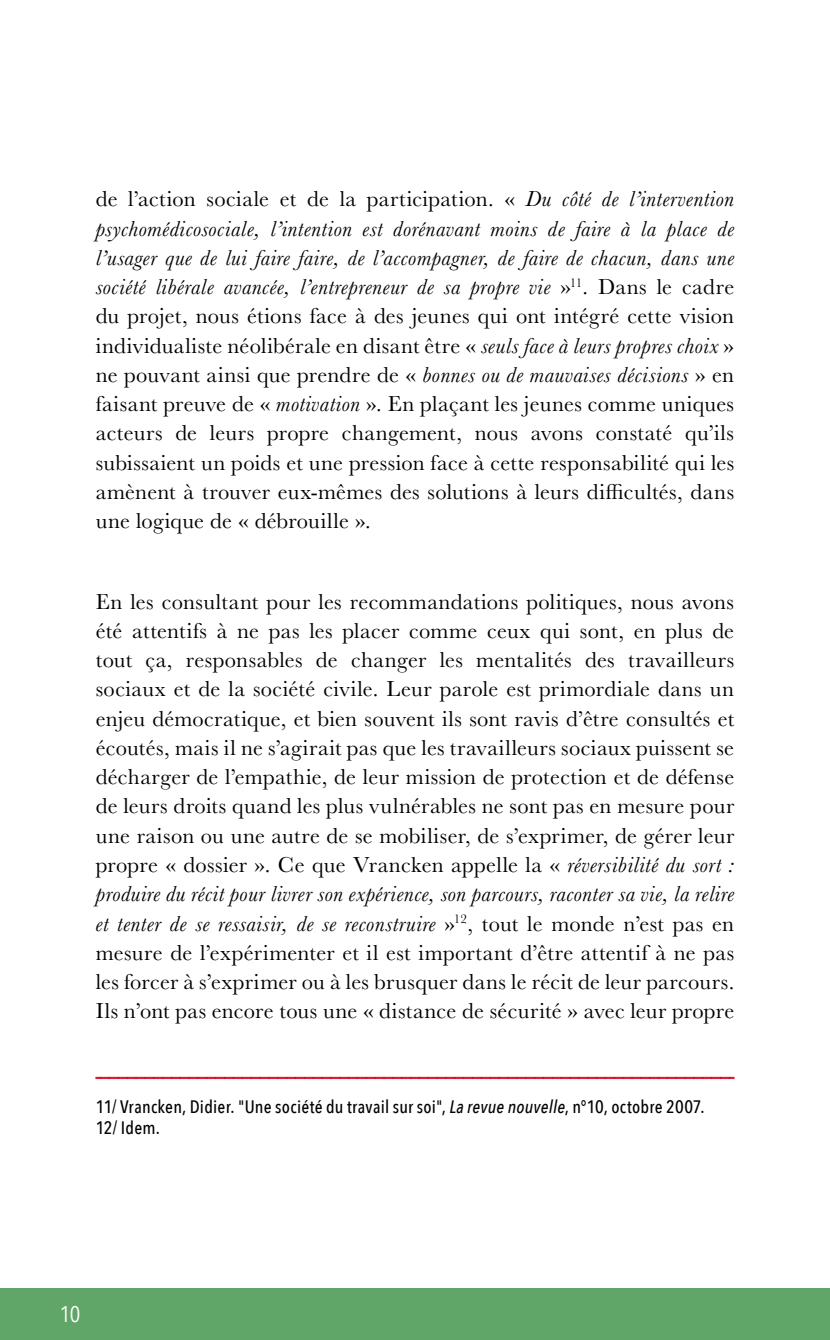
<style>
.page{position:relative;width:830px;height:1340px;background:#fff}
.page>*{position:absolute;margin:0;border:0;box-sizing:border-box;transform-origin:0 0}
.Body_Texte_1{font:22.5px/29.2px "Baskerville";letter-spacing:.015em;color:#000;text-align:justify}
.t1{font:22.5px "Avenir Next Condensed";color:#fff}
.Body_Texte_1-2{font:500 18px "Avenir Next Condensed";letter-spacing:.015em;color:#000}
.s1{font-style:italic}
</style>
<div class="page">
<div style="left:0;top:1288px;width:829px;height:51px;background:#60a668"></div>
<svg style="left:95px;top:1076px;width:639px;height:3px"></svg>
<p class="Body_Texte_1" style="left:96px;top:185px;width:639px">de l’action sociale et de la participation. « <span class="s1">Du côté de l’intervention psychomédicosociale, l’intention est dorénavant moins de faire à la place de l’usager que de lui faire faire, de l’accompagner, de faire de chacun, dans une société libérale avancée, l’entrepreneur de sa propre vie</span> »<sup>11</sup>. Dans le cadre du projet, nous étions face à des jeunes qui ont intégré cette vision individualiste néolibérale en disant être « <span class="s1">seuls face à leurs propres choix</span> » ne pouvant ainsi que prendre de « <span class="s1">bonnes ou de mauvaises décisions</span> » en faisant preuve de « <span class="s1">motivation</span> ». En plaçant les jeunes comme uniques acteurs de leurs propre changement, nous avons constaté qu’ils subissaient un poids et une pression face à cette responsabilité qui les amènent à trouver eux-mêmes des solutions à leurs difficultés, dans une logique de « débrouille ».</p>
<p class="Body_Texte_1" style="left:96px;top:587px;width:639px">En les consultant pour les recommandations politiques, nous avons été attentifs à ne pas les placer comme ceux qui sont, en plus de tout ça, responsables de changer les mentalités des travailleurs sociaux et de la société civile. Leur parole est primordiale dans un enjeu démocratique, et bien souvent ils sont ravis d’être consultés et écoutés, mais il ne s’agirait pas que les travailleurs sociaux puissent se décharger de l’empathie, de leur mission de protection et de défense de leurs droits quand les plus vulnérables ne sont pas en mesure pour une raison ou une autre de se mobiliser, de s’exprimer, de gérer leur propre « dossier ». Ce que Vrancken appelle la « <span class="s1">réversibilité du sort : produire du récit pour livrer son expérience, son parcours, raconter sa vie, la relire et tenter de se ressaisir, de se reconstruire</span> »<sup>12</sup>, tout le monde n’est pas en mesure de l’expérimenter et il est important d’être attentif à ne pas les forcer à s’exprimer ou à les brusquer dans le récit de leur parcours.<br>Ils n’ont pas encore tous une « distance de sécurité » avec leur propre</p>
<p class="Body_Texte_1-2" style="left:96px;top:1096px;width:610px">11/ Vrancken, Didier. "Une société du travail sur soi", <span class="s1">La revue nouvelle</span>, n°10, octobre 2007.</p>
<p class="Body_Texte_1-2" style="left:96px;top:1116px;width:66px">12/ Idem.</p>
<p class="t1" style="left:60px;top:1294px;width:22px">10</p>
</div>
